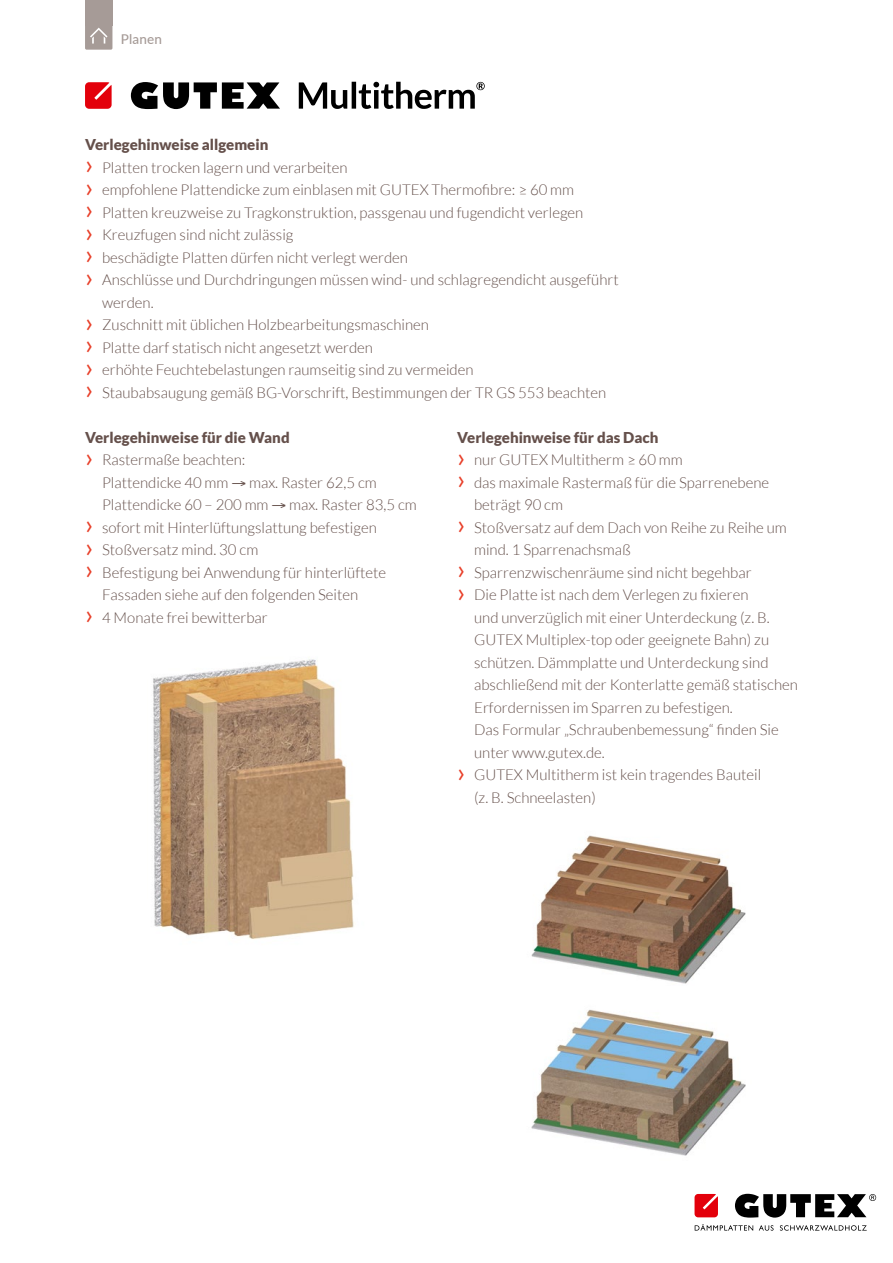
<style>
.page{position:relative;width:893px;height:1263px;background:#fff}
.page>*{position:absolute;margin:0;border:0;box-sizing:border-box;transform-origin:0 0}
.t1{font:300 15px/22.5px "Lato";color:#65504b}
.Zwischenüberschrift{font:900 15px "Lato";color:#65504b}
.t2{font:500 13.5px "Lato";letter-spacing:.01em;color:#a69b97}
.s1{font-weight:400;font-size:27px;color:#e83f29}
</style>
<div class="page">
<div style="left:85px;top:22px;width:27px;height:28px;background:#a69b97;border-radius:2px"></div>
<div style="left:85px;top:0;width:27px;height:26px;background:#a69b97"></div>
<svg style="left:90px;top:28px;width:18px;height:16px"></svg>
<svg style="left:695px;top:1224px;width:172px;height:6px"></svg>
<svg style="left:694px;top:1194px;width:24px;height:23px"></svg>
<svg style="left:735px;top:1194px;width:141px;height:23px"></svg>
<svg style="left:299px;top:82px;width:186px;height:27px"></svg>
<svg style="left:131px;top:82px;width:149px;height:27px"></svg>
<svg style="left:85px;top:82px;width:27px;height:27px"></svg>
<img style="left:531px;top:835px;width:215px;height:149px">
<img style="left:531px;top:1009px;width:215px;height:147px">
<img style="left:153px;top:659px;width:201px;height:280px">
<p class="t2" style="left:121px;top:29px;width:42px">Planen</p>
<p class="Zwischenüberschrift" style="left:85px;top:136px;width:185px">Verlegehinweise allgemein</p>
<p class="t1" style="left:85px;top:156px;width:264px"><span class="s1">›</span> Platten trocken lagern und verarbeiten</p>
<p class="t1" style="left:85px;top:178px;width:491px"><span class="s1">›</span> empfohlene Plattendicke zum einblasen mit GUTEX Thermofibre: ≥ 60 mm</p>
<p class="t1" style="left:85px;top:201px;width:500px"><span class="s1">›</span> Platten kreuzweise zu Tragkonstruktion, passgenau und fugendicht verlegen</p>
<p class="t1" style="left:85px;top:223px;width:210px"><span class="s1">›</span> Kreuzfugen sind nicht zulässig</p>
<p class="t1" style="left:85px;top:246px;width:324px"><span class="s1">›</span> beschädigte Platten dürfen nicht verlegt werden</p>
<p class="t1" style="left:102px;top:268px;width:518px;text-indent:-17px"><span class="s1">›</span> Anschlüsse und Durchdringungen müssen wind- und schlagregendicht ausgeführt werden.</p>
<p class="t1" style="left:85px;top:313px;width:345px"><span class="s1">›</span> Zuschnitt mit üblichen Holzbearbeitungsmaschinen</p>
<p class="t1" style="left:85px;top:336px;width:289px"><span class="s1">›</span> Platte darf statisch nicht angesetzt werden</p>
<p class="t1" style="left:85px;top:358px;width:390px"><span class="s1">›</span> erhöhte Feuchtebelastungen raumseitig sind zu vermeiden</p>
<p class="t1" style="left:85px;top:381px;width:523px"><span class="s1">›</span> Staubabsaugung gemäß BG-Vorschrift, Bestimmungen der TR GS 553 beachten</p>
<p class="Zwischenüberschrift" style="left:85px;top:428px;width:206px">Verlegehinweise für die Wand</p>
<p class="t1" style="left:102px;top:448px;width:316px;text-indent:-17px"><span class="s1">›</span> Rastermaße beachten:<br>Plattendicke 40 mm → max. Raster 62,5 cm<br>Plattendicke 60 – 200 mm → max. Raster 83,5 cm</p>
<p class="t1" style="left:85px;top:516px;width:293px"><span class="s1">›</span> sofort mit Hinterlüftungslattung befestigen</p>
<p class="t1" style="left:85px;top:538px;width:175px"><span class="s1">›</span> Stoßversatz mind. 30 cm</p>
<p class="t1" style="left:102px;top:561px;width:286px;text-indent:-17px"><span class="s1">›</span> Befestigung bei Anwendung für hinterlüftete<br>Fassaden siehe auf den folgenden Seiten</p>
<p class="t1" style="left:85px;top:606px;width:184px"><span class="s1">›</span> 4 Monate frei bewitterbar</p>
<p class="Zwischenüberschrift" style="left:457px;top:428px;width:203px">Verlegehinweise für das Dach</p>
<p class="t1" style="left:457px;top:448px;width:227px"><span class="s1">›</span> nur GUTEX Multitherm ≥ 60 mm</p>
<p class="t1" style="left:474px;top:471px;width:297px;text-indent:-17px"><span class="s1">›</span> das maximale Rastermaß für die Sparrenebene beträgt 90 cm</p>
<p class="t1" style="left:474px;top:516px;width:314px;text-indent:-17px"><span class="s1">›</span> Stoßversatz auf dem Dach von Reihe zu Reihe um mind. 1 Sparrenachsmaß</p>
<p class="t1" style="left:457px;top:561px;width:296px"><span class="s1">›</span> Sparrenzwischenräume sind nicht begehbar</p>
<p class="t1" style="left:474px;top:583px;width:325px;text-indent:-17px"><span class="s1">›</span> Die Platte ist nach dem Verlegen zu fixieren<br>und unverzüglich mit einer Unterdeckung (z. B.<br>GUTEX Multiplex-top oder geeignete Bahn) zu schützen. Dämmplatte und Unterdeckung sind abschließend mit der Konterlatte gemäß statischen Erfordernissen im Sparren zu befestigen.<br>Das Formular „Schraubenbemessung“ finden Sie unter www.gutex.de.</p>
<p class="t1" style="left:474px;top:763px;width:289px;text-indent:-17px"><span class="s1">›</span> GUTEX Multitherm ist kein tragendes Bauteil (z. B. Schneelasten)</p>
</div>
